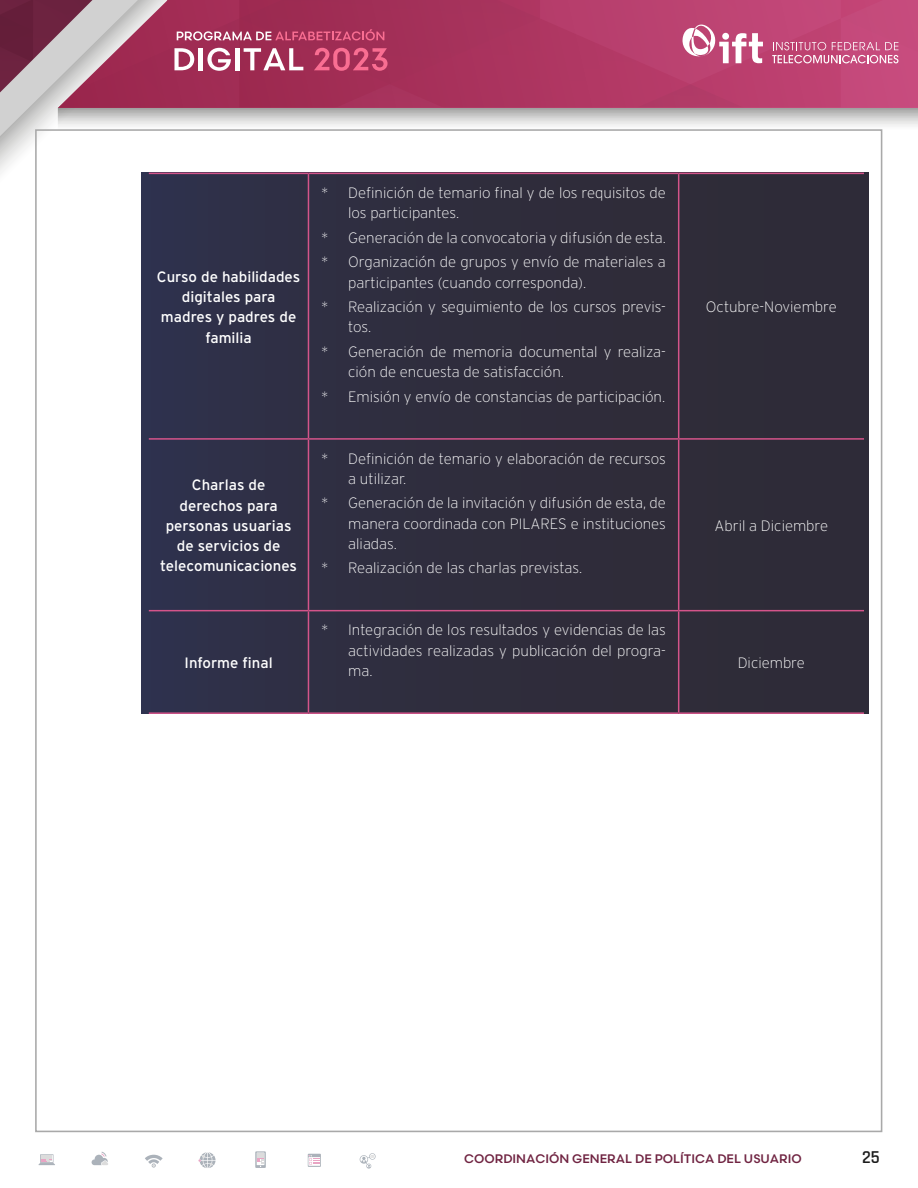
<style>
.page{position:relative;width:918px;height:1188px;background:#fff}
.page>*{position:absolute;margin:0;border:0;box-sizing:border-box;transform-origin:0 0}
.t1{font:600 18px "Rajdhani";color:#1c1c1c}
.t2{font:200 15px/20.2px "Interstate";color:#fff}
.t3{font:15px/20.2px "Interstate";color:#fff;text-align:center}
.t4{font:500 12.45px "Scandia";color:#702442}
</style>
<div class="page">
<svg style="left:0;top:136px;width:212px;height:94px"></svg>
<svg style="left:0;top:0;width:918px;height:136px;background:#ba6785"></svg>
<svg style="left:360px;top:1153px;width:16px;height:16px"></svg>
<svg style="left:308px;top:1154px;width:13px;height:13px"></svg>
<svg style="left:255px;top:1151px;width:11px;height:17px"></svg>
<svg style="left:145px;top:1155px;width:18px;height:13px"></svg>
<svg style="left:92px;top:1152px;width:16px;height:13px"></svg>
<svg style="left:198px;top:1152px;width:18px;height:16px"></svg>
<svg style="left:38px;top:1154px;width:17px;height:11px"></svg>
<div style="left:142px;top:173px;width:727px;height:541px;background:linear-gradient(to right,#2f3049,#2f2a34)"></div>
<hr style="left:678px;top:174px;width:1px;height:264px;background:#d4548a">
<hr style="left:678px;top:440px;width:1px;height:170px;background:#d4548a">
<hr style="left:678px;top:611px;width:1px;height:101px;background:#d4548a">
<hr style="left:149px;top:173px;width:159px;height:1px;background:#d4548a">
<hr style="left:308px;top:173px;width:371px;height:1px;background:#d4548a">
<hr style="left:679px;top:173px;width:185px;height:1px;background:#d4548a">
<hr style="left:149px;top:438px;width:159px;height:2px;background:#d4548a">
<hr style="left:308px;top:438px;width:371px;height:2px;background:#d4548a">
<hr style="left:679px;top:438px;width:185px;height:2px;background:#d4548a">
<hr style="left:149px;top:610px;width:159px;height:1px;background:#d4548a">
<hr style="left:308px;top:610px;width:371px;height:1px;background:#d4548a">
<hr style="left:679px;top:610px;width:185px;height:1px;background:#d4548a">
<hr style="left:149px;top:712px;width:159px;height:2px;background:#d4548a">
<hr style="left:308px;top:712px;width:371px;height:2px;background:#d4548a">
<hr style="left:679px;top:712px;width:185px;height:2px;background:#d4548a">
<hr style="left:308px;top:174px;width:1px;height:264px;background:#d4548a">
<hr style="left:308px;top:440px;width:1px;height:170px;background:#d4548a">
<hr style="left:308px;top:611px;width:1px;height:101px;background:#d4548a">
<p class="t3" style="left:157px;top:266px;width:145px">Curso de habilidades digitales para madres y padres de familia</p>
<p class="t3" style="left:160px;top:475px;width:138px">Charlas de derechos para personas usuarias de servicios de telecomunicaciones</p>
<p class="t3" style="left:185px;top:652px;width:90px">Informe final</p>
<p class="t2" style="left:348px;top:183px;width:319px;text-indent:-27px">* Definición de temario final y de los requisitos de los participantes.</p>
<p class="t2" style="left:321px;top:225px;width:346px;line-height:24.5px">* Generación de la convocatoria y difusión de esta. * Organización de grupos y envío de materiales a</p>
<p class="t2" style="left:321px;top:270px;width:346px;line-height:24.5px;text-indent:27px">participantes (cuando corresponda).<br>* Realización y seguimiento de los cursos previs-</p>
<p class="t2" style="left:321px;top:315px;width:346px;line-height:24.5px;text-indent:27px">tos.<br>* Generación de memoria documental y realiza-</p>
<p class="t2" style="left:321px;top:360px;width:346px;line-height:24.5px;text-indent:27px">ción de encuesta de satisfacción.<br>* Emisión y envío de constancias de participación.</p>
<p class="t2" style="left:348px;top:448px;width:319px;text-indent:-27px">* Definición de temario y elaboración de recursos a utilizar.</p>
<p class="t2" style="left:348px;top:493px;width:319px;text-align:justify;text-indent:-27px">* Generación de la invitación y difusión de esta, de manera coordinada con PILARES e instituciones aliadas.</p>
<p class="t2" style="left:321px;top:558px;width:262px">* Realización de las charlas previstas.</p>
<p class="t2" style="left:348px;top:620px;width:319px;text-align:justify;text-indent:-27px">* Integración de los resultados y evidencias de las actividades realizadas y publicación del progra&shy;ma.</p>
<p class="t2" style="left:706px;top:297px;width:132px">Octubre-Noviembre</p>
<p class="t2" style="left:714px;top:515px;width:115px">Abril a Diciembre</p>
<p class="t2" style="left:738px;top:652px;width:69px">Diciembre</p>
<p class="t4" style="left:464px;top:1151px;width:339px">COORDINACIÓN GENERAL DE POLÍTICA DEL USUARIO</p>
<p class="t1" style="left:862px;top:1146px;width:19px">25</p>
</div>
